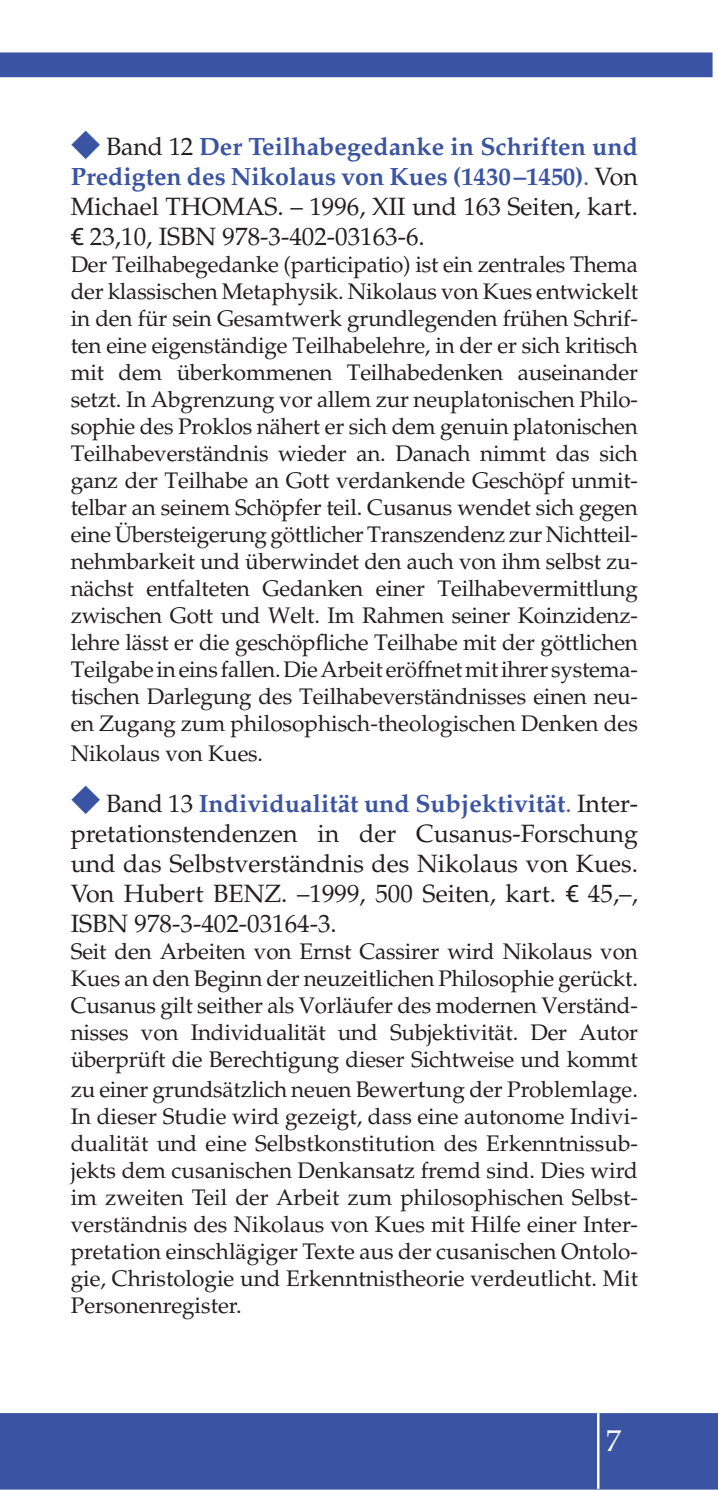
<style>
.page{position:relative;width:718px;height:1490px;background:#fff}
.page>*{position:absolute;margin:0;border:0;box-sizing:border-box;transform-origin:0 0}
.t1{font:30px "Palatino";color:#fff}
.t2{font:25px/30px "Palatino";color:#231f20;text-align:justify}
.t3{font:22.5px/27px "Palatino";color:#231f20;text-align:justify}
.s1{font-weight:700;color:#3a54a3}
.s2{color:#3a54a3}
.s3{font-family:"Thesis Euro"}
.s4{font-size:25px}
</style>
<div class="page">
<div style="left:0;top:1413px;width:717px;height:77px;background:#3a54a3"></div>
<div style="left:0;top:52px;width:712px;height:25px;background:#3a54a3"></div>
<hr style="left:597px;top:1413px;width:2px;height:76px;background:#fff">
<p class="t2" style="left:71px;top:132px;width:568px;text-indent:35px">Band 12 <span class="s1">Der Teilhabegedanke in Schriften und Predigten des Nikolaus von Kues (1430–1450)</span><span class="s2">.</span> Von Michael THOMAS. – 1996, XII und 163 Seiten, kart. <span class="s3">d</span> 23,10, ISBN 978-3-402-03163-6.</p>
<p class="t3" style="left:71px;top:251px;width:568px">Der Teilhabegedanke (participatio) ist ein zentrales Thema der klassischen Metaphysik. Nikolaus von Kues entwickelt in den für sein Gesamtwerk grundlegenden frühen Schrif&shy;ten eine eigenständige Teilhabelehre, in der er sich kritisch mit dem überkommenen Teilhabedenken auseinander setzt. In Abgrenzung vor allem zur neuplatonischen Philo&shy;sophie des Proklos nähert er sich dem genuin platonischen Teilhabeverständnis wieder an. Danach nimmt das sich ganz der Teilhabe an Gott verdankende Geschöpf unmit&shy;telbar an seinem Schöpfer teil. Cusanus wendet sich gegen eine Übersteigerung göttlicher Transzendenz zur Nichtteil&shy;nehmbarkeit und überwindet den auch von ihm selbst zu&shy;nächst entfalteten Gedanken einer Teilhabevermittlung zwischen Gott und Welt. Im Rahmen seiner Koinzidenz&shy;lehre lässt er die geschöpfliche Teilhabe mit der göttlichen Teilgabe in eins fallen. Die Arbeit eröffnet mit ihrer systema&shy;tischen Darlegung des Teilhabeverständnisses einen neu&shy;en Zugang zum philosophisch-theologischen Denken des</p>
<p class="t3" style="left:71px;top:740px;width:194px">Nikolaus von Kues.</p>
<p class="t2" style="left:71px;top:789px;width:568px;text-indent:35px">Band 13 <span class="s1">Individualität und Subjektivität</span><span class="s2">.</span> Inter&shy;pretationstendenzen in der Cusanus-Forschung und das Selbstverständnis des Nikolaus von Kues.<br>Von Hubert BENZ. –1999, 500 Seiten, kart. <span class="s3">d</span> 45,–, ISBN 978-3-402-03164-3.</p>
<p class="t3" style="left:71px;top:938px;width:568px">Seit den Arbeiten von Ernst Cassirer wird Nikolaus von Kues an den Beginn der neuzeitlichen Philosophie gerückt.<br>Cusanus gilt seither als Vorläufer des modernen Verständ&shy;nisses von Individualität und Subjektivität. Der Autor überprüft die Berechtigung dieser Sichtweise und kommt</p>
<p class="t3" style="left:71px;top:1076px;width:568px">zu einer grundsätzlich neuen Bewer<span class="s4">t</span>ung der Problemlage.<br>In dieser Studie wird gezeigt, dass eine autonome Indivi&shy;dualität und eine Selbstkonstitution des Erkenntnissub&shy;jekts dem cusanischen Denkansatz fremd sind. Dies wird im zweiten Teil der Arbeit zum philosophischen Selbst&shy;verständnis des Nikolaus von Kues mit Hilfe einer Inter&shy;pretation einschlägiger Texte aus der cusanischen Ontolo&shy;gie, Christologie und Erkenntnistheorie verdeutlicht. Mit Personenregister.</p>
<h1 class="t1" style="left:606px;top:1423px;width:16px">7</h1>
</div>
